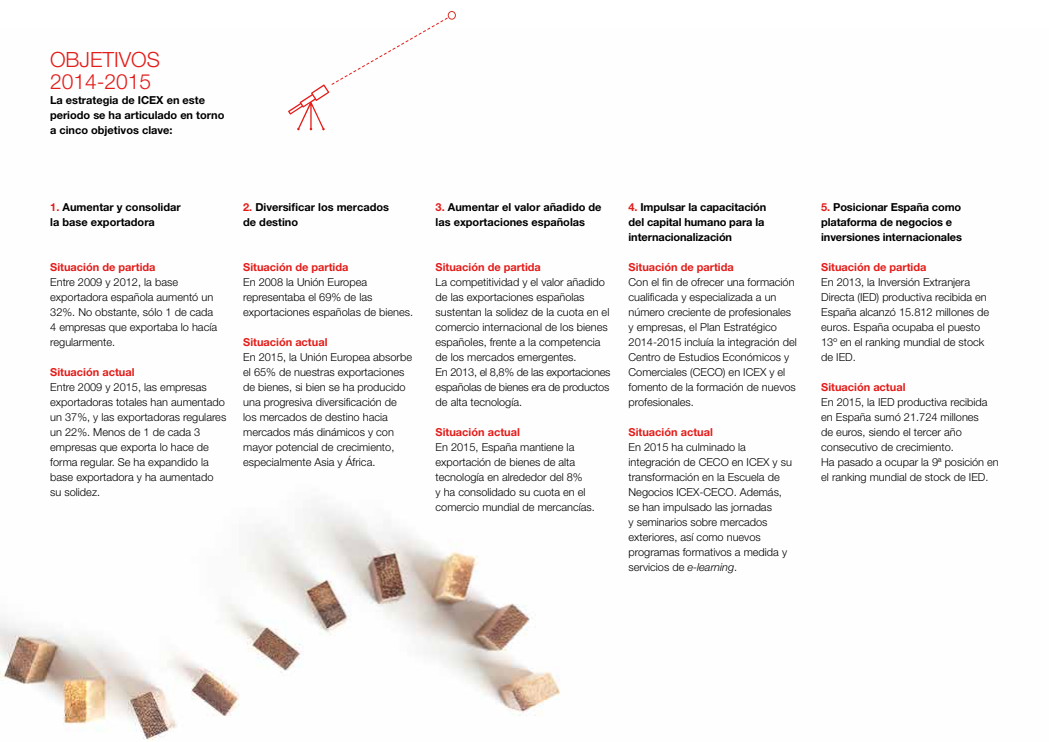
<style>
.page{position:relative;width:1049px;height:742px;background:#fff}
.page>*{position:absolute;margin:0;border:0;box-sizing:border-box;transform-origin:0 0}
.t1{font:300 21px/22px "Helvetica Neue LT Pro";color:#e31c19}
.t2{font:300 11px/15px "Helvetica Neue LT Pro";color:#000}
.t3{font:700 11px/15px "Helvetica Neue LT Pro";color:#000}
.t4{font:700 11px "Helvetica Neue LT Pro";color:#e31c19}
.s1{color:#e31c19}
.s2{font-style:italic}
</style>
<div class="page">
<img style="left:0;top:130px;width:560px;height:610px">
<svg style="left:288px;top:17px;width:161px;height:113px"></svg>
<div style="left:448px;top:11px;width:8px;height:9px;border:1px solid #db2f28;border-radius:50%"></div>
<h1 class="t1" style="left:50px;top:48px;width:112px">OBJETIVOS<br>2014-2015</h1>
<p class="t3" style="left:50px;top:92px;width:176px">La estrategia de ICEX en este periodo se ha articulado en torno a cinco objetivos clave:</p>
<p class="t3" style="left:50px;top:199px;width:132px"><span class="s1">1.</span> Aumentar y consolidar la base exportadora</p>
<p class="t4" style="left:50px;top:260px;width:107px">Situación de partida</p>
<p class="t2" style="left:50px;top:274px;width:168px">Entre 2009 y 2012, la base exportadora española aumentó un<br>32%. No obstante, sólo 1 de cada<br>4 empresas que exportaba lo hacía regularmente.</p>
<p class="t4" style="left:50px;top:365px;width:86px">Situación actual</p>
<p class="t2" style="left:50px;top:379px;width:178px">Entre 2009 y 2015, las empresas exportadoras totales han aumentado un 37%, y las exportadoras regulares un 22%. Menos de 1 de cada 3 empresas que exporta lo hace de forma regular. Se ha expandido la base exportadora y ha aumentado su solidez.</p>
<p class="t3" style="left:243px;top:199px;width:147px"><span class="s1">2.</span> Diversificar los mercados de destino</p>
<p class="t4" style="left:243px;top:260px;width:107px">Situación de partida</p>
<p class="t2" style="left:243px;top:274px;width:171px">En 2008 la Unión Europea representaba el 69% de las exportaciones españolas de bienes.</p>
<p class="t4" style="left:243px;top:335px;width:86px">Situación actual</p>
<p class="t2" style="left:243px;top:349px;width:170px">En 2015, la Unión Europea absorbe el 65% de nuestras exportaciones de bienes, si bien se ha producido una progresiva diversificación de los mercados de destino hacia mercados más dinámicos y con mayor potencial de crecimiento, especialmente Asia y África.</p>
<p class="t3" style="left:436px;top:199px;width:168px"><span class="s1">3.</span> Aumentar el valor añadido de las exportaciones españolas</p>
<p class="t4" style="left:436px;top:260px;width:107px">Situación de partida</p>
<p class="t2" style="left:436px;top:274px;width:176px">La competitividad y el valor añadido de las exportaciones españolas sustentan la solidez de la cuota en el comercio internacional de los bienes españoles, frente a la competencia de los mercados emergentes.<br>En 2013, el 8,8% de las exportaciones españolas de bienes era de productos de alta tecnología.</p>
<p class="t4" style="left:436px;top:425px;width:86px">Situación actual</p>
<p class="t2" style="left:436px;top:439px;width:161px">En 2015, España mantiene la exportación de bienes de alta tecnología en alrededor del 8%<br>y ha consolidado su cuota en el comercio mundial de mercancías.</p>
<p class="t3" style="left:629px;top:199px;width:139px"><span class="s1">4.</span> Impulsar la capacitación del capital humano para la internacionalización</p>
<p class="t4" style="left:629px;top:260px;width:107px">Situación de partida</p>
<p class="t2" style="left:629px;top:274px;width:170px">Con el fin de ofrecer una formación cualificada y especializada a un número creciente de profesionales y empresas, el Plan Estratégico<br>2014-2015 incluía la integración del<br>Centro de Estudios Económicos y<br>Comerciales (CECO) en ICEX y el fomento de la formación de nuevos profesionales.</p>
<p class="t4" style="left:629px;top:425px;width:86px">Situación actual</p>
<p class="t2" style="left:629px;top:439px;width:165px">En 2015 ha culminado la integración de CECO en ICEX y su transformación en la Escuela de<br>Negocios ICEX-CECO. Además, se han impulsado las jornadas<br>y seminarios sobre mercados exteriores, así como nuevos programas formativos a medida y servicios de <span class="s2">e-learning</span>.</p>
<p class="t3" style="left:821px;top:199px;width:142px"><span class="s1">5.</span> Posicionar España como plataforma de negocios e inversiones internacionales</p>
<p class="t4" style="left:821px;top:260px;width:107px">Situación de partida</p>
<p class="t2" style="left:821px;top:274px;width:169px">En 2013, la Inversión Extranjera<br>Directa (IED) productiva recibida en<br>España alcanzó 15.812 millones de euros. España ocupaba el puesto<br>13º en el ranking mundial de stock de IED.</p>
<p class="t4" style="left:821px;top:380px;width:86px">Situación actual</p>
<p class="t2" style="left:821px;top:394px;width:179px">En 2015, la IED productiva recibida en España sumó 21.724 millones<br>de euros, siendo el tercer año consecutivo de crecimiento.<br>Ha pasado a ocupar la 9ª posición en el ranking mundial de stock de IED.</p>
</div>
